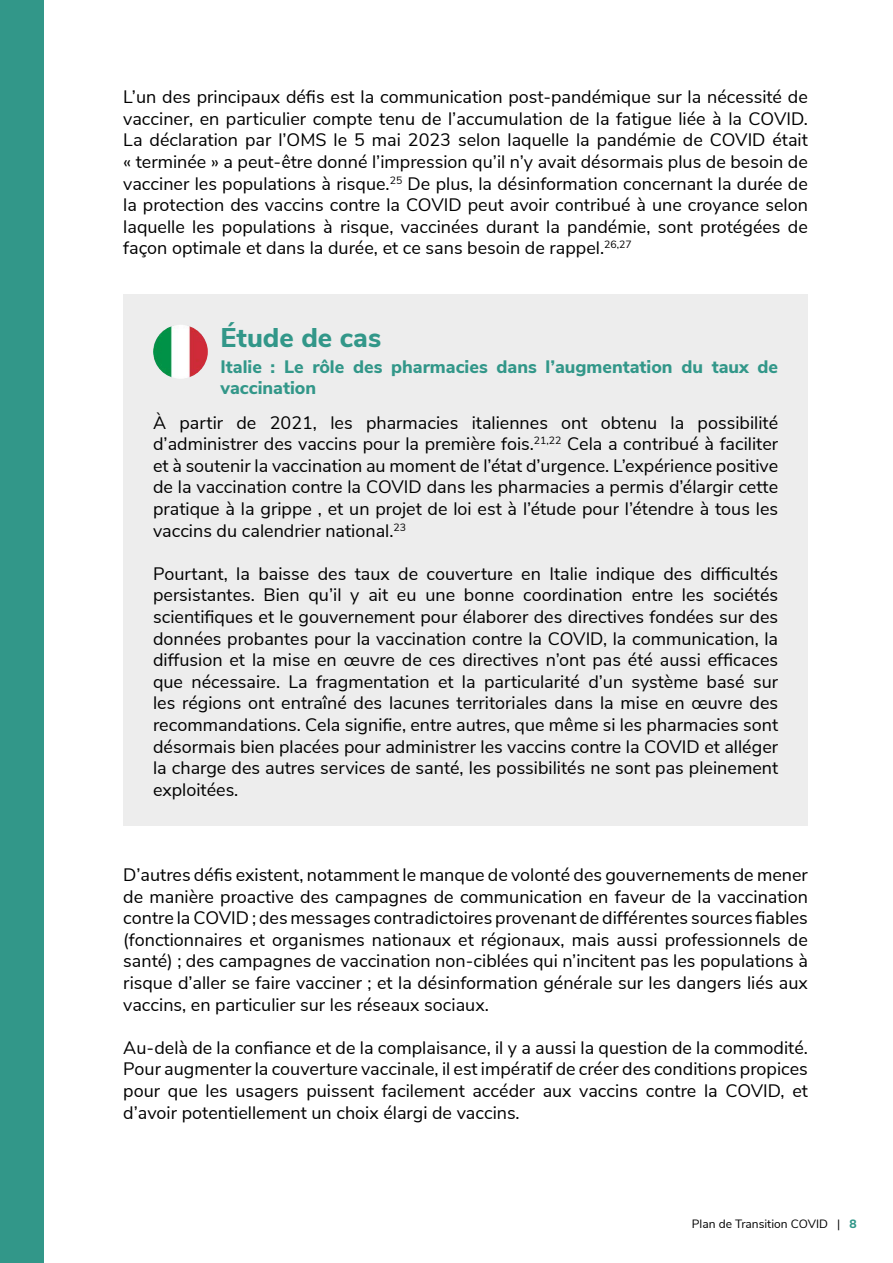
<style>
.page{position:relative;width:893px;height:1263px;background:#fff}
.page>*{position:absolute;margin:0;border:0;box-sizing:border-box;transform-origin:0 0}
.t1{font:800 27px "Nunito Sans";color:#329789}
.t2{font:18px/21.6px "Nunito Sans";color:#000;text-align:justify}
.t3{font:800 18px/21.6px "Nunito Sans";color:#329789}
.t4{font:12px "Nunito Sans";color:#000}
.s1{font-weight:800;color:#329789}
</style>
<div class="page">
<div style="left:0;top:0;width:44px;height:1263px;background:#329789"></div>
<div style="left:123px;top:294px;width:685px;height:532px;background:#ededed"></div>
<img style="left:153px;top:325px;width:55px;height:54px;border-radius:27px">
<p class="t2" style="left:123px;top:85px;width:686px">L’un des principaux défis est la communication post-pandémique sur la nécessité de vacciner, en particulier compte tenu de l’accumulation de la fatigue liée à la COVID.<br>La déclaration par l’OMS le 5 mai 2023 selon laquelle la pandémie de COVID était « terminée » a peut-être donné l’impression qu’il n’y avait désormais plus de besoin de vacciner les populations à risque.<sup>25</sup> De plus, la désinformation concernant la durée de la protection des vaccins contre la COVID peut avoir contribué à une croyance selon laquelle les populations à risque, vaccinées durant la pandémie, sont protégées de façon optimale et dans la durée, et ce sans besoin de rappel.<sup>26,27</sup></p>
<h1 class="t1" style="left:221px;top:318px;width:162px">Étude de cas</h1>
<p class="t3" style="left:221px;top:355px;width:559px">Italie : Le rôle des pharmacies dans l’augmentation du taux de vaccination</p>
<p class="t2" style="left:153px;top:410px;width:627px">À partir de 2021, les pharmacies italiennes ont obtenu la possibilité d’administrer des vaccins pour la première fois.<sup>21,22</sup> Cela a contribué à faciliter et à soutenir la vaccination au moment de l’état d’urgence. L’expérience positive de la vaccination contre la COVID dans les pharmacies a permis d’élargir cette pratique à la grippe , et un projet de loi est à l’étude pour l’étendre à tous les vaccins du calendrier national.<sup>23</sup></p>
<p class="t2" style="left:153px;top:562px;width:627px">Pourtant, la baisse des taux de couverture en Italie indique des difficultés persistantes. Bien qu’il y ait eu une bonne coordination entre les sociétés scientifiques et le gouvernement pour élaborer des directives fondées sur des données probantes pour la vaccination contre la COVID, la communication, la diffusion et la mise en œuvre de ces directives n’ont pas été aussi efficaces que nécessaire. La fragmentation et la particularité d’un système basé sur les régions ont entraîné des lacunes territoriales dans la mise en œuvre des recommandations. Cela signifie, entre autres, que même si les pharmacies sont désormais bien placées pour administrer les vaccins contre la COVID et alléger la charge des autres services de santé, les possibilités ne sont pas pleinement exploitées.</p>
<p class="t2" style="left:123px;top:863px;width:686px">D’autres défis existent, notamment le manque de volonté des gouvernements de mener de manière proactive des campagnes de communication en faveur de la vaccination contre la COVID ; des messages contradictoires provenant de différentes sources fiables (fonctionnaires et organismes nationaux et régionaux, mais aussi professionnels de santé) ; des campagnes de vaccination non-ciblées qui n’incitent pas les populations à risque d’aller se faire vacciner ; et la désinformation générale sur les dangers liés aux vaccins, en particulier sur les réseaux sociaux.</p>
<p class="t2" style="left:123px;top:1035px;width:686px">Au-delà de la confiance et de la complaisance, il y a aussi la question de la commodité.<br>Pour augmenter la couverture vaccinale, il est impératif de créer des conditions propices pour que les usagers puissent facilement accéder aux vaccins contre la COVID, et d’avoir potentiellement un choix élargi de vaccins.</p>
<p class="t4" style="left:692px;top:1215px;width:166px">Plan de Transition COVID | <span class="s1">8</span></p>
</div>
